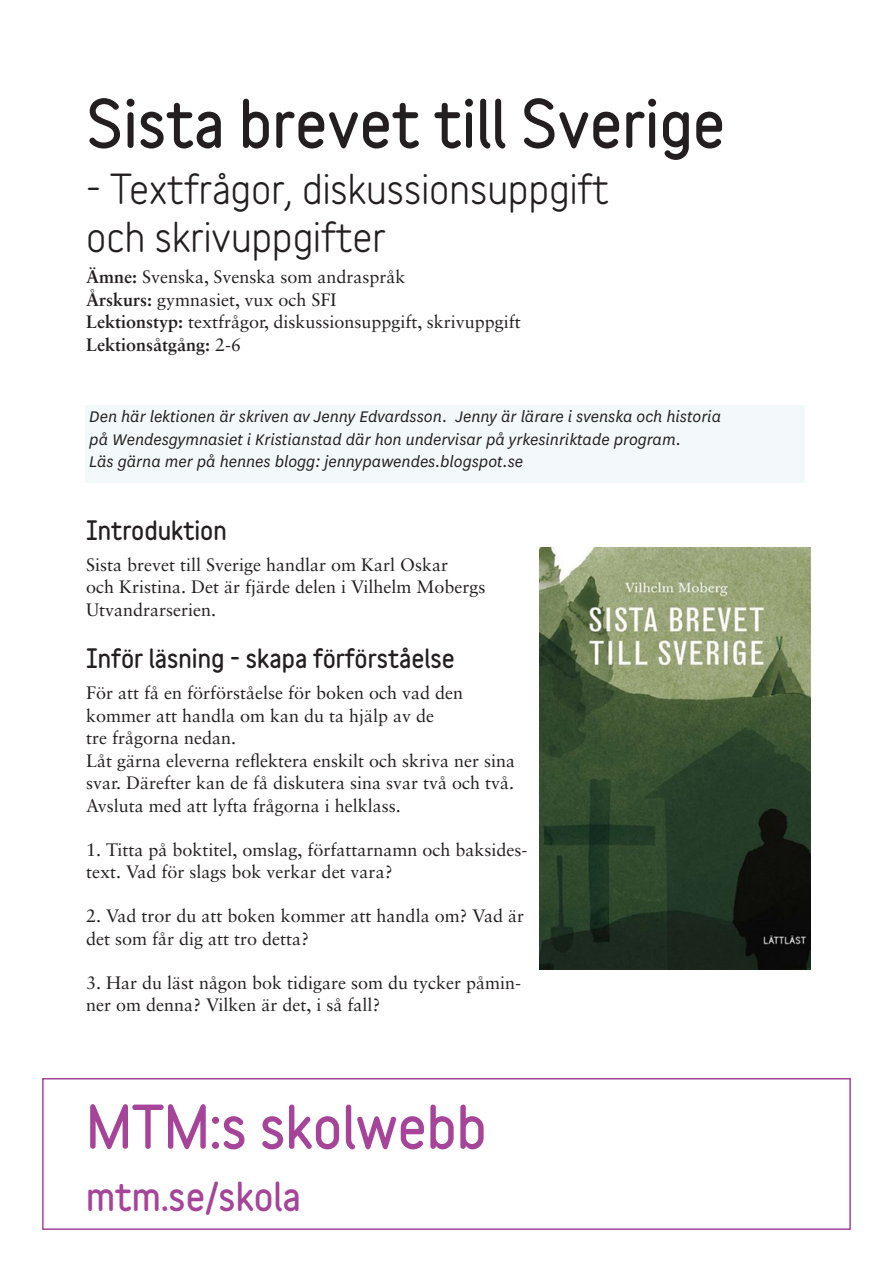
<style>
.page{position:relative;width:893px;height:1263px;background:#fff}
.page>*{position:absolute;margin:0;border:0;box-sizing:border-box;transform-origin:0 0}
.underrubrik{font:900 60px "Variable";color:#231f20}
.underrubrik-2{font:900 54px "Variable";color:#a54499}
.underrubrik-3{font:700 39px/48px "Variable";color:#231f20}
.t1{font:900 36px "Variable";color:#a54499}
.underrubrik-4{font:900 24px "Variable";color:#231f20}
.bröd{font:18px/22.5px "Sabon";color:#231f20}
.bröd-2{font:italic 18px/22.5px "National";color:#231f20}
.bröd-3{font:18px "Sabon LT Std";color:#231f20}
.bröd-4{font:700 18px "Sabon";color:#231f20}
.s1{font-family:"Sabon";font-weight:700}
.s2{font-weight:400}
</style>
<div class="page">
<div style="left:42px;top:1078px;width:809px;height:152px;border:2px solid #a54499"></div>
<div style="left:85px;top:405px;width:720px;height:77px;background:#f3f9fb"></div>
<img style="left:539px;top:548px;width:272px;height:422px">
<p class="underrubrik" style="left:86px;top:77px;width:641px">Sista brevet till Sverige</p>
<p class="underrubrik-3" style="left:86px;top:161px;width:524px">- Textfrågor, diskussionsuppgift och skrivuppgifter</p>
<p class="bröd-3" style="left:86px;top:266px;width:321px"><span class="s1">Ämne:</span> Svenska, Svenska som andraspråk</p>
<p class="bröd-3" style="left:86px;top:289px;width:252px"><span class="s1">Årskurs:</span> gymnasiet, vux och SFI</p>
<p class="bröd-3" style="left:86px;top:311px;width:436px"><span class="s1">Lektionstyp:</span> textfrågor, diskussionsuppgift, skrivuppgift</p>
<p class="bröd-4" style="left:86px;top:334px;width:157px">Lektionsåtgång: <span class="s2">2-6</span></p>
<p class="bröd-2" style="left:89px;top:405px;width:633px">Den här lektionen är skriven av Jenny Edvardsson. Jenny är lärare i svenska och historia på Wendesgymnasiet i Kristianstad där hon undervisar på yrkesinriktade program.<br>Läs gärna mer på hennes blogg: jennypawendes.blogspot.se</p>
<p class="underrubrik-4" style="left:86px;top:511px;width:142px">Introduktion</p>
<p class="bröd" style="left:86px;top:553px;width:401px">Sista brevet till Sverige handlar om Karl Oskar<br>och Kristina. Det är fjärde delen i Vilhelm Mobergs<br>Utvandrarserien.</p>
<p class="underrubrik-4" style="left:86px;top:640px;width:370px">Inför läsning - skapa förförståelse</p>
<p class="bröd" style="left:86px;top:681px;width:379px">För att få en förförståelse för boken och vad den</p>
<p class="bröd" style="left:86px;top:704px;width:350px">kommer att handla om kan du ta hjälp av de</p>
<p class="bröd" style="left:86px;top:726px;width:152px">tre frågorna nedan.</p>
<p class="bröd" style="left:86px;top:749px;width:431px;text-align:justify">Låt gärna eleverna reflektera enskilt och skriva ner sina svar. Därefter kan de få diskutera sina svar två och två.<br>Avsluta med att lyfta frågorna i helklass.</p>
<p class="bröd" style="left:86px;top:838px;width:443px">1. Titta på boktitel, omslag, författarnamn och baksides&shy;text. Vad för slags bok verkar det vara?</p>
<p class="bröd" style="left:86px;top:904px;width:439px">2. Vad tror du att boken kommer att handla om? Vad är det som får dig att tro detta?</p>
<p class="bröd" style="left:86px;top:971px;width:437px">3. Har du läst någon bok tidigare som du tycker påmin&shy;ner om denna? Vilken är det, i så fall?</p>
<p class="underrubrik-2" style="left:86px;top:1085px;width:402px">MTM:s skolwebb</p>
<p class="t1" style="left:86px;top:1169px;width:216px">mtm.se/skola</p>
</div>
